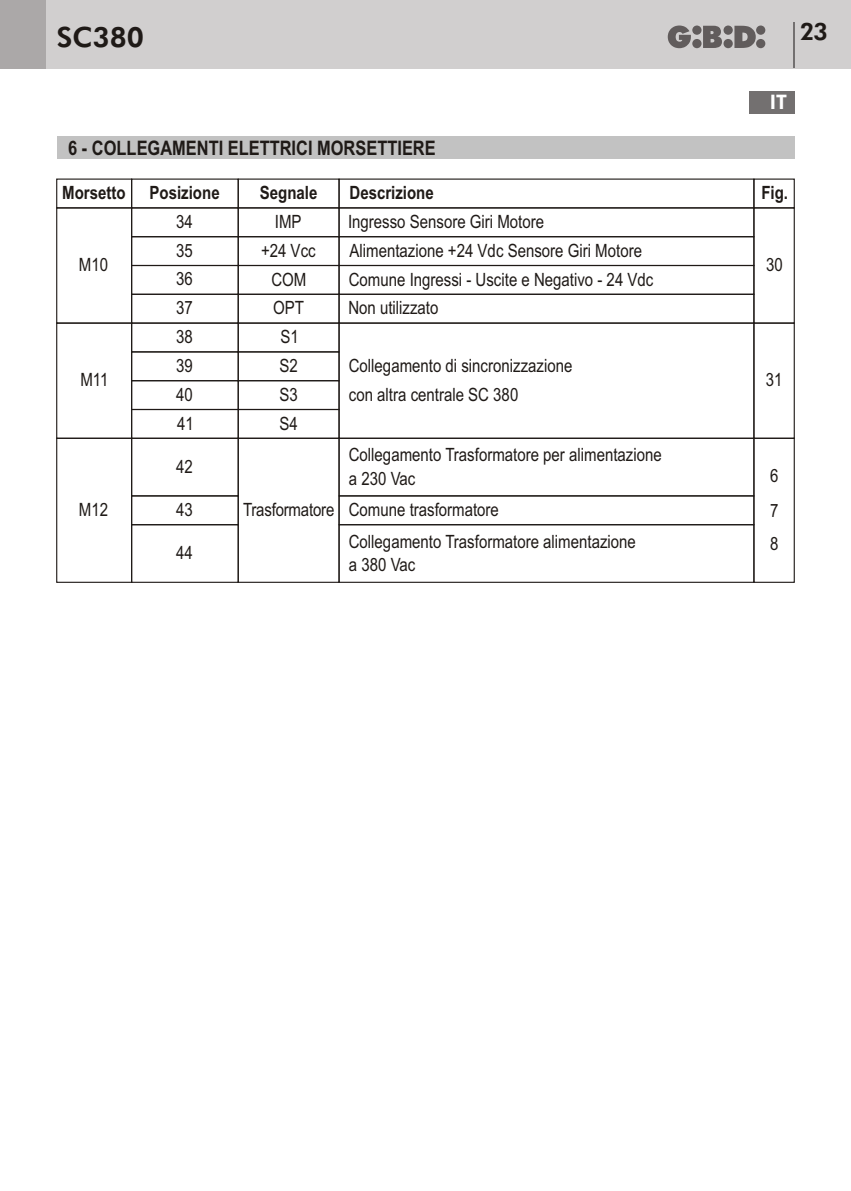
<style>
.page{position:relative;width:851px;height:1191px;background:#fff}
.page>*{position:absolute;margin:0;border:0;box-sizing:border-box;transform-origin:0 0}
.t1{font:800 28px "Futura BT";color:#1f1a17}
.t2{font:800 24px "Futura BT";color:#1f1a17}
.t3{font:700 20px "Arial Narrow";color:#1f1a17}
.t4{font:800 20px "Futura BT";color:#fff}
.t5{font:18.2px/29.2px "Arial Narrow";color:#1f1a17}
.t6{font:700 18.2px "Arial Narrow";color:#1f1a17}
</style>
<div class="page">
<div style="left:0;top:0;width:850px;height:68px;background:#d1cfcf"></div>
<div style="left:0;top:0;width:45px;height:68px;background:#aba8a8"></div>
<svg style="left:667px;top:26px;width:98px;height:22px"></svg>
<hr style="left:793px;top:23px;width:2px;height:45px;background:#737070">
<div style="left:748px;top:91px;width:46px;height:22px;background:#737070"></div>
<div style="left:56px;top:207px;width:76px;height:117px;border:1px solid #1f1a17"></div>
<div style="left:56px;top:322px;width:76px;height:117px;border:1px solid #1f1a17"></div>
<div style="left:56px;top:438px;width:76px;height:145px;border:1px solid #1f1a17"></div>
<div style="left:753px;top:207px;width:41px;height:117px;border:1px solid #1f1a17"></div>
<div style="left:753px;top:322px;width:41px;height:117px;border:1px solid #1f1a17"></div>
<div style="left:753px;top:438px;width:41px;height:145px;border:1px solid #1f1a17"></div>
<div style="left:131px;top:207px;width:108px;height:30px;border:1px solid #1f1a17"></div>
<div style="left:131px;top:236px;width:108px;height:30px;border:1px solid #1f1a17"></div>
<div style="left:131px;top:265px;width:108px;height:30px;border:1px solid #1f1a17"></div>
<div style="left:131px;top:294px;width:108px;height:30px;border:1px solid #1f1a17"></div>
<div style="left:131px;top:322px;width:108px;height:30px;border:1px solid #1f1a17"></div>
<div style="left:131px;top:351px;width:108px;height:30px;border:1px solid #1f1a17"></div>
<div style="left:131px;top:380px;width:108px;height:30px;border:1px solid #1f1a17"></div>
<div style="left:131px;top:409px;width:108px;height:30px;border:1px solid #1f1a17"></div>
<div style="left:131px;top:438px;width:108px;height:58px;border:1px solid #1f1a17"></div>
<div style="left:131px;top:524px;width:108px;height:59px;border:1px solid #1f1a17"></div>
<div style="left:338px;top:207px;width:416px;height:30px;border:1px solid #1f1a17"></div>
<div style="left:338px;top:236px;width:416px;height:30px;border:1px solid #1f1a17"></div>
<div style="left:338px;top:265px;width:416px;height:30px;border:1px solid #1f1a17"></div>
<div style="left:338px;top:294px;width:416px;height:30px;border:1px solid #1f1a17"></div>
<div style="left:338px;top:322px;width:416px;height:117px;border:1px solid #1f1a17"></div>
<div style="left:338px;top:438px;width:416px;height:58px;border:1px solid #1f1a17"></div>
<div style="left:338px;top:524px;width:416px;height:59px;border:1px solid #1f1a17"></div>
<div style="left:237px;top:207px;width:102px;height:30px;border:1px solid #1f1a17"></div>
<div style="left:237px;top:236px;width:102px;height:30px;border:1px solid #1f1a17"></div>
<div style="left:237px;top:265px;width:102px;height:30px;border:1px solid #1f1a17"></div>
<div style="left:237px;top:294px;width:102px;height:30px;border:1px solid #1f1a17"></div>
<div style="left:237px;top:322px;width:102px;height:30px;border:1px solid #1f1a17"></div>
<div style="left:237px;top:351px;width:102px;height:30px;border:1px solid #1f1a17"></div>
<div style="left:237px;top:380px;width:102px;height:30px;border:1px solid #1f1a17"></div>
<div style="left:237px;top:409px;width:102px;height:30px;border:1px solid #1f1a17"></div>
<div style="left:237px;top:438px;width:102px;height:145px;border:1px solid #1f1a17"></div>
<div style="left:57px;top:136px;width:737px;height:23px;background:#c2c2c2"></div>
<h1 class="t1" style="left:57px;top:26px;width:89px">SC380</h1>
<h2 class="t2" style="left:799px;top:22px;width:29px">23</h2>
<p class="t4" style="left:769px;top:94px;width:19px">IT</p>
<p class="t3" style="left:68px;top:140px;width:369px">6 - COLLEGAMENTI ELETTRICI MORSETTIERE</p>
<p class="t6" style="left:62px;top:186px;width:65px">Morsetto</p>
<p class="t6" style="left:149px;top:186px;width:72px">Posizione</p>
<p class="t6" style="left:260px;top:186px;width:59px">Segnale</p>
<p class="t6" style="left:349px;top:186px;width:86px">Descrizione</p>
<p class="t6" style="left:761px;top:186px;width:28px">Fig.</p>
<p class="t5" style="left:176px;top:208px;width:18px">34</p>
<p class="t5" style="left:275px;top:208px;width:28px">IMP</p>
<p class="t5" style="left:348px;top:209px;width:197px">Ingresso Sensore Giri Motore</p>
<p class="t5" style="left:176px;top:237px;width:18px">35</p>
<p class="t5" style="left:261px;top:237px;width:56px">+24 Vcc</p>
<p class="t5" style="left:349px;top:237px;width:294px">Alimentazione +24 Vdc Sensore Giri Motore</p>
<p class="t5" style="left:176px;top:266px;width:18px">36</p>
<p class="t5" style="left:271px;top:266px;width:37px">COM</p>
<p class="t5" style="left:349px;top:266px;width:306px">Comune Ingressi - Uscite e Negativo - 24 Vdc</p>
<p class="t5" style="left:176px;top:295px;width:18px">37</p>
<p class="t5" style="left:273px;top:295px;width:32px">OPT</p>
<p class="t5" style="left:348px;top:295px;width:92px">Non utilizzato</p>
<p class="t5" style="left:79px;top:252px;width:31px">M10</p>
<p class="t5" style="left:765px;top:252px;width:18px">30</p>
<p class="t5" style="left:176px;top:324px;width:18px">38</p>
<p class="t5" style="left:280px;top:324px;width:20px">S1</p>
<p class="t5" style="left:176px;top:352px;width:18px">39</p>
<p class="t5" style="left:279px;top:353px;width:20px">S2</p>
<p class="t5" style="left:176px;top:381px;width:18px">40</p>
<p class="t5" style="left:279px;top:381px;width:20px">S3</p>
<p class="t5" style="left:177px;top:410px;width:18px">41</p>
<p class="t5" style="left:279px;top:410px;width:20px">S4</p>
<p class="t5" style="left:349px;top:352px;width:225px">Collegamento di sincronizzazione con altra centrale SC 380</p>
<p class="t5" style="left:80px;top:367px;width:30px">M11</p>
<p class="t5" style="left:765px;top:367px;width:18px">31</p>
<p class="t5" style="left:176px;top:453px;width:18px">42</p>
<p class="t5" style="left:79px;top:497px;width:31px">M12</p>
<p class="t5" style="left:176px;top:497px;width:18px">43</p>
<p class="t5" style="left:243px;top:497px;width:93px">Trasformatore</p>
<p class="t5" style="left:176px;top:540px;width:18px">44</p>
<p class="t5" style="left:349px;top:444px;width:314px;line-height:23.6px">Collegamento Trasformatore per alimentazione a 230 Vac</p>
<p class="t5" style="left:349px;top:496px;width:288px;line-height:31.4px">Comune trasformatore<br>Collegamento Trasformatore alimentazione</p>
<p class="t5" style="left:349px;top:552px;width:68px">a 380 Vac</p>
<p class="t5" style="left:770px;top:460px;width:10px;line-height:34.8px">6<br>7</p>
<p class="t5" style="left:770px;top:530px;width:10px">8</p>
</div>
